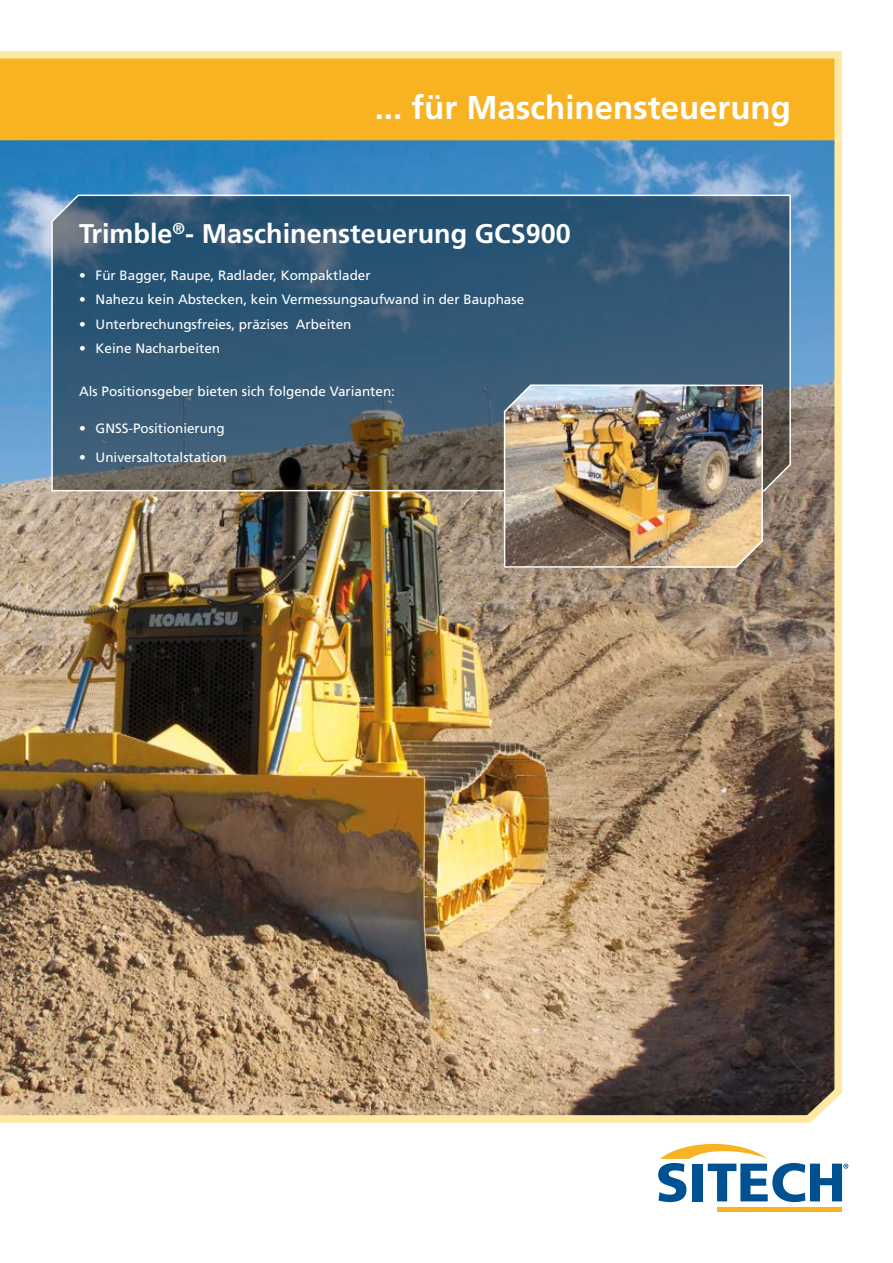
<style>
.page{position:relative;width:893px;height:1263px;background:#fff}
.page>*{position:absolute;margin:0;border:0;box-sizing:border-box;transform-origin:0 0}
.t1{font:700 33px "Frutiger";color:#fff}
.t2{font:700 27px "Frutiger";color:#fff}
.t3{font:13.5px "Frutiger";color:#fff}
</style>
<div class="page">
<hr style="left:717px;top:1207px;width:125px;height:4px;background:#f8b322">
<svg style="left:658px;top:1143px;width:191px;height:59px"></svg>
<img style="left:0;top:51px;width:842px;height:1072px">
<h1 class="t1" style="left:375px;top:88px;width:418px">... für Maschinensteuerung</h1>
<h2 class="t2" style="left:79px;top:217px;width:493px">Trimble<sup>®</sup>- Maschinensteuerung GCS900</h2>
<p class="t3" style="left:79px;top:267px;width:293px">• Für Bagger, Raupe, Radlader, Kompaktlader</p>
<p class="t3" style="left:79px;top:292px;width:447px">• Nahezu kein Abstecken, kein Vermessungsaufwand in der Bauphase</p>
<p class="t3" style="left:79px;top:316px;width:274px">• Unterbrechungsfreies, präzises Arbeiten</p>
<p class="t3" style="left:79px;top:341px;width:143px">• Keine Nacharbeiten</p>
<p class="t3" style="left:79px;top:383px;width:317px">Als Positionsgeber bieten sich folgende Varianten:</p>
<p class="t3" style="left:79px;top:420px;width:147px">• GNSS-Positionierung</p>
<p class="t3" style="left:79px;top:449px;width:149px">• Universaltotalstation</p>
</div>
